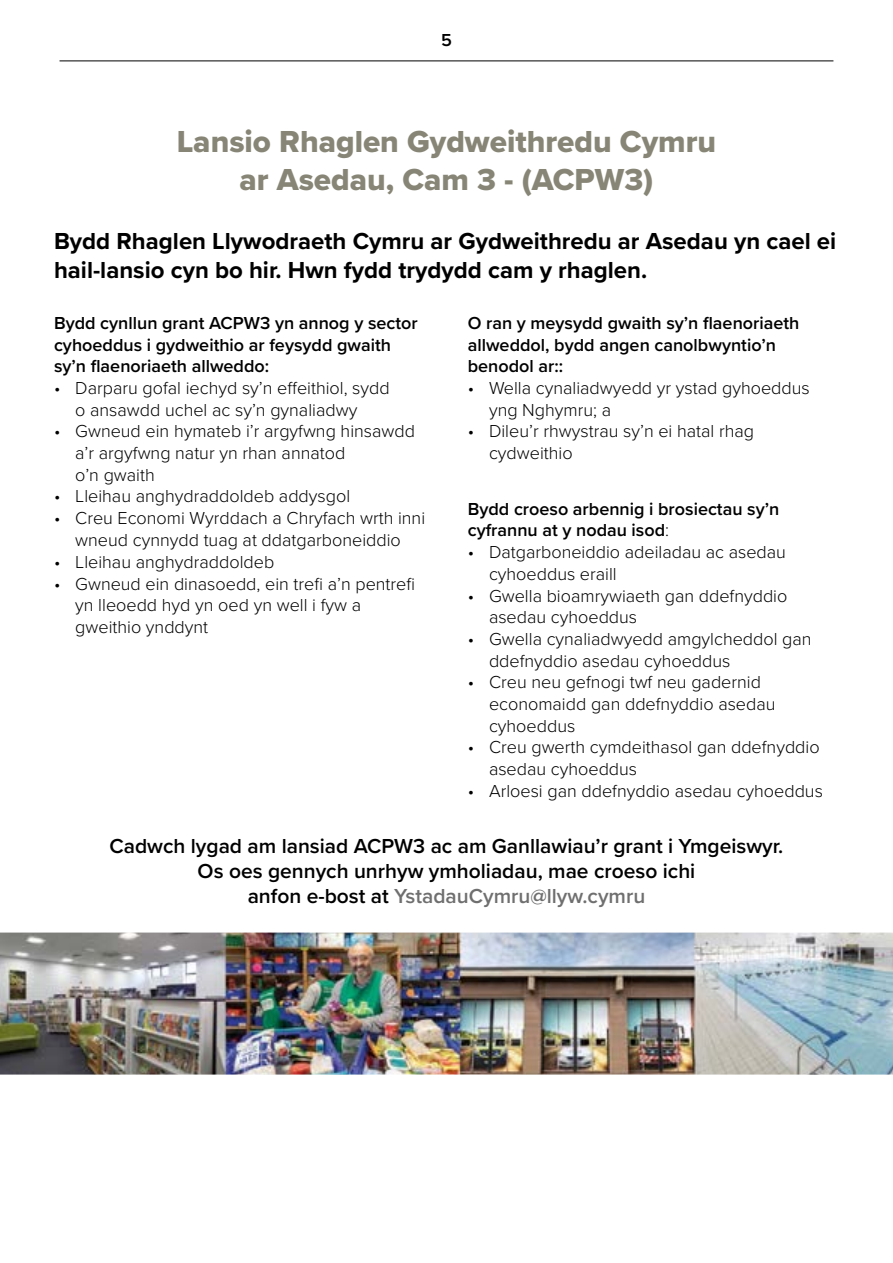
<style>
.page{position:relative;width:893px;height:1263px;background:#fff}
.page>*{position:absolute;margin:0;border:0;box-sizing:border-box;transform-origin:0 0}
.Sub_Sub_Sub_heading{font:31.5px/37.8px "Proxima Nova Extrabld";color:#878575;text-align:center}
.Body_Text{font:700 24px/28.8px "Proxima Nova";color:#000}
.Sub_sub_heading_14_p{font:600 21px/25.2px "Proxima Nova";color:#000;text-align:center}
.Bullets{font:300 18px/21.6px "Proxima Nova";color:#000}
.Body_Text-2{font:600 18px/21.6px "Proxima Nova";color:#000}
.s1{font-weight:300}
.s2{color:#706f6f}
</style>
<div class="page">
<hr style="left:60px;top:61px;width:773px;height:1px;background:#000">
<img style="left:0;top:932px;width:893px;height:143px">
<p class="Body_Text-2" style="left:441px;top:29px;width:12px">5</p>
<p class="Sub_Sub_Sub_heading" style="left:177px;top:123px;width:541px">Lansio Rhaglen Gydweithredu Cymru ar Asedau, Cam 3 - (ACPW3)</p>
<p class="Body_Text" style="left:54px;top:226px;width:784px">Bydd Rhaglen Llywodraeth Cymru ar Gydweithredu ar Asedau yn cael ei hail-lansio cyn bo hir. Hwn fydd trydydd cam y rhaglen.</p>
<p class="Body_Text-2" style="left:54px;top:312px;width:365px">Bydd cynllun grant ACPW3 yn annog y sector cyhoeddus i gydweithio ar feysydd gwaith sy’n flaenoriaeth allweddo:</p>
<p class="Bullets" style="left:75px;top:376px;width:316px;text-indent:-21px">• Darparu gofal iechyd sy’n effeithiol, sydd o ansawdd uchel ac sy’n gynaliadwy</p>
<p class="Bullets" style="left:75px;top:420px;width:341px;text-indent:-21px">• Gwneud ein hymateb i’r argyfwng hinsawdd a’r argyfwng natur yn rhan annatod<br>o’n gwaith</p>
<p class="Bullets" style="left:54px;top:485px;width:298px">• Lleihau anghydraddoldeb addysgol</p>
<p class="Bullets" style="left:54px;top:506px;width:373px;text-align:center">• Creu Economi Wyrddach a Chryfach wrth inni wneud cynnydd tuag at ddatgarboneiddio</p>
<p class="Bullets" style="left:54px;top:550px;width:222px">• Lleihau anghydraddoldeb</p>
<p class="Bullets" style="left:75px;top:572px;width:341px;text-indent:-21px">• Gwneud ein dinasoedd, ein trefi a’n pentrefi yn lleoedd hyd yn oed yn well i fyw a gweithio ynddynt</p>
<p class="Body_Text-2" style="left:468px;top:312px;width:333px">O ran y meysydd gwaith sy’n flaenoriaeth allweddol, bydd angen canolbwyntio’n benodol ar::</p>
<p class="Bullets" style="left:489px;top:376px;width:322px;text-indent:-21px">• Wella cynaliadwyedd yr ystad gyhoeddus yng Nghymru; a</p>
<p class="Bullets" style="left:489px;top:420px;width:267px;text-indent:-21px">• Dileu’r rhwystrau sy’n ei hatal rhag cydweithio</p>
<p class="Body_Text-2" style="left:468px;top:497px;width:313px">Bydd croeso arbennig i brosiectau sy’n cyfrannu at y nodau isod<span class="s1">:</span></p>
<p class="Bullets" style="left:489px;top:540px;width:298px;text-indent:-21px">• Datgarboneiddio adeiladau ac asedau cyhoeddus eraill</p>
<p class="Bullets" style="left:489px;top:584px;width:300px;text-indent:-21px">• Gwella bioamrywiaeth gan ddefnyddio asedau cyhoeddus</p>
<p class="Bullets" style="left:489px;top:627px;width:324px;text-indent:-21px">• Gwella cynaliadwyedd amgylcheddol gan ddefnyddio asedau cyhoeddus</p>
<p class="Bullets" style="left:489px;top:670px;width:288px;text-indent:-21px">• Creu neu gefnogi twf neu gadernid economaidd gan ddefnyddio asedau cyhoeddus</p>
<p class="Bullets" style="left:489px;top:736px;width:332px;text-indent:-21px">• Creu gwerth cymdeithasol gan ddefnyddio asedau cyhoeddus</p>
<p class="Bullets" style="left:468px;top:779px;width:357px">• Arloesi gan ddefnyddio asedau cyhoeddus</p>
<p class="Sub_sub_heading_14_p" style="left:110px;top:832px;width:675px">Cadwch lygad am lansiad ACPW3 ac am Ganllawiau’r grant i Ymgeiswyr.<br>Os oes gennych unrhyw ymholiadau, mae croeso ichi<br>anfon e-bost at <span class="s2">YstadauCymru@llyw.cymru</span></p>
</div>
